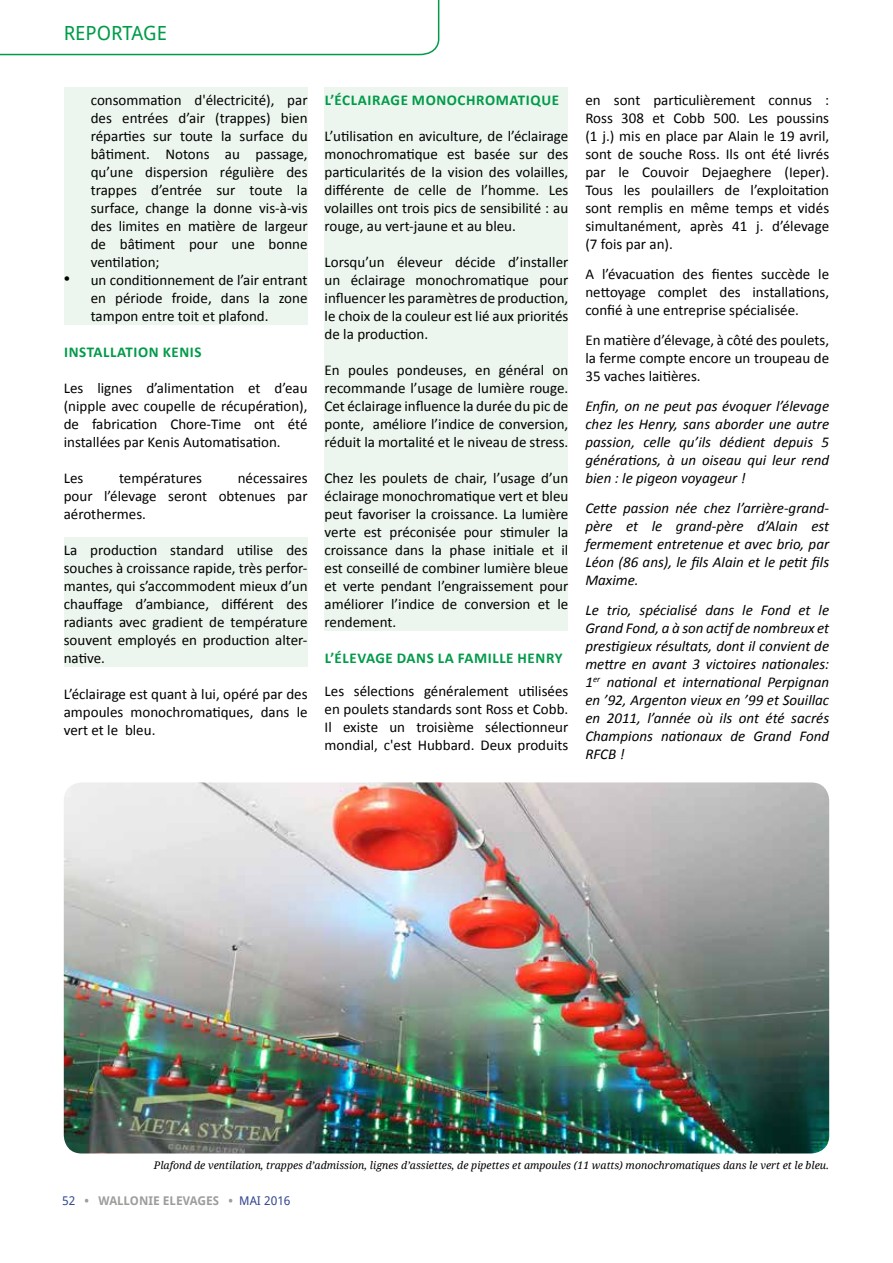
<style>
.page{position:relative;width:893px;height:1263px;background:#fff}
.page>*{position:absolute;margin:0;border:0;box-sizing:border-box;transform-origin:0 0}
.t1{font:19.5px "Droid Sans";color:#009b49}
.t2{font:15px/18px "Calibri";color:#000;text-align:justify}
.t3{font:italic 15px/18px "Calibri";color:#000;text-align:justify}
.t4{font:700 15px "Calibri";letter-spacing:.04em;color:#009b49}
.t5{font:700 12px "Droid Sans";color:#9d9d9c}
.t6{font:italic 10.5px "Droid Serif";color:#000}
.s1{font-family:"Arial";font-size:18px}
.s2{font-weight:400;color:#31458e}
</style>
<div class="page">
<svg style="left:0;top:0;width:440px;height:56px"></svg>
<div style="left:64px;top:87px;width:244px;height:184px;background:#ecf5ee"></div>
<div style="left:64px;top:267px;width:244px;height:58px;background:#ecf5ee"></div>
<div style="left:64px;top:537px;width:244px;height:130px;background:#ecf5ee"></div>
<div style="left:325px;top:87px;width:243px;height:22px;background:#ecf5ee"></div>
<div style="left:325px;top:105px;width:243px;height:22px;background:#ecf5ee"></div>
<div style="left:325px;top:123px;width:243px;height:112px;background:#ecf5ee"></div>
<div style="left:325px;top:231px;width:243px;height:22px;background:#ecf5ee"></div>
<div style="left:325px;top:249px;width:243px;height:94px;background:#ecf5ee"></div>
<div style="left:325px;top:339px;width:243px;height:22px;background:#ecf5ee"></div>
<div style="left:325px;top:357px;width:243px;height:94px;background:#ecf5ee"></div>
<div style="left:325px;top:447px;width:243px;height:22px;background:#ecf5ee"></div>
<div style="left:325px;top:465px;width:243px;height:166px;background:#ecf5ee"></div>
<img style="left:64px;top:782px;width:765px;height:371px">
<h1 class="t1" style="left:64px;top:21px;width:105px">REPORTAGE</h1>
<p class="t2" style="left:91px;top:90px;width:218px">consommation d'électricité), par des entrées d’air (trappes) bien réparties sur toute la surface du bâtiment. Notons au passage, qu’une dispersion régulière des trappes d’entrée sur toute la surface, change la donne vis-à-vis des limites en matière de largeur de bâtiment pour une bonne ventilation;</p>
<p class="t2" style="left:91px;top:270px;width:218px;text-indent:-27px"><span class="s1">•</span> un conditionnement de l’air entrant en période froide, dans la zone tampon entre toit et plafond.</p>
<p class="t4" style="left:64px;top:341px;width:139px">INSTALLATION KENIS</p>
<p class="t2" style="left:64px;top:378px;width:245px">Les lignes d’alimentation et d’eau (nipple avec coupelle de récupération), de fabrication Chore-Time ont été installées par Kenis Automatisation.</p>
<p class="t2" style="left:64px;top:468px;width:21px">Les</p>
<p class="t2" style="left:119px;top:468px;width:84px">températures</p>
<p class="t2" style="left:64px;top:468px;width:245px;text-indent:174px">nécessaires pour l’élevage seront obtenues par aérothermes.</p>
<p class="t2" style="left:64px;top:540px;width:245px">La production standard utilise des souches à croissance rapide, très perfor&shy;mantes, qui s’accommodent mieux d’un chauffage d’ambiance, différent des radiants avec gradient de température souvent employés en production alter&shy;native.</p>
<p class="t2" style="left:64px;top:684px;width:245px">L’éclairage est quant à lui, opéré par des ampoules monochromatiques, dans le vert et le bleu.</p>
<p class="t4" style="left:325px;top:89px;width:236px">L’ÉCLAIRAGE MONOCHROMATIQUE</p>
<p class="t2" style="left:325px;top:126px;width:245px">L’utilisation en aviculture, de l’éclairage monochromatique est basée sur des particularités de la vision des volailles, différente de celle de l’homme. Les volailles ont trois pics de sensibilité : au rouge, au vert-jaune et au bleu.</p>
<p class="t2" style="left:325px;top:252px;width:245px">Lorsqu’un éleveur décide d’installer un éclairage monochromatique pour influencer les paramètres de production, le choix de la couleur est lié aux priorités de la production.</p>
<p class="t2" style="left:325px;top:360px;width:245px">En poules pondeuses, en général on recommande l’usage de lumière rouge.<br>Cet éclairage influence la durée du pic de ponte, améliore l’indice de conversion, réduit la mortalité et le niveau de stress.</p>
<p class="t2" style="left:325px;top:468px;width:245px">Chez les poulets de chair, l’usage d’un éclairage monochromatique vert et bleu peut favoriser la croissance. La lumière verte est préconisée pour stimuler la croissance dans la phase initiale et il est conseillé de combiner lumière bleue et verte pendant l’engraissement pour améliorer l’indice de conversion et le rendement.</p>
<p class="t4" style="left:325px;top:647px;width:239px">L’ÉLEVAGE DANS LA FAMILLE HENRY</p>
<p class="t2" style="left:325px;top:681px;width:245px">Les sélections généralement utilisées en poulets standards sont Ross et Cobb.<br>Il existe un troisième sélectionneur mondial, c'est Hubbard. Deux produits</p>
<p class="t2" style="left:585px;top:90px;width:245px">en sont particulièrement connus :<br>Ross 308 et Cobb 500. Les poussins (1 j.) mis en place par Alain le 19 avril, sont de souche Ross. Ils ont été livrés par le Couvoir Dejaeghere (Ieper).<br>Tous les poulaillers de l’exploitation sont remplis en même temps et vidés simultanément, après 41 j. d’élevage (7 fois par an).</p>
<p class="t2" style="left:585px;top:264px;width:245px">A l’évacuation des fientes succède le nettoyage complet des installations, confié à une entreprise spécialisée.</p>
<p class="t2" style="left:585px;top:330px;width:245px">En matière d’élevage, à côté des poulets, la ferme compte encore un troupeau de 35 vaches laitières.</p>
<p class="t3" style="left:585px;top:396px;width:245px">Enfin, on ne peut pas évoquer l’élevage chez les Henry, sans aborder une autre passion, celle qu’ils dédient depuis 5 générations, à un oiseau qui leur rend bien : le pigeon voyageur !</p>
<p class="t3" style="left:585px;top:498px;width:245px">Cette passion née chez l’arrière-grand&shy;père et le grand-père d’Alain est fermement entretenue et avec brio, par Léon (86 ans), le fils Alain et le petit fils Maxime.</p>
<p class="t3" style="left:585px;top:600px;width:245px">Le trio, spécialisé dans le Fond et le Grand Fond, a à son actif de nombreux et prestigieux résultats, dont il convient de mettre en avant 3 victoires nationales:<br>1<sup>er</sup> national et international Perpignan en ’92, Argenton vieux en ’99 et Souillac en 2011, l’année où ils ont été sacrés Champions nationaux de Grand Fond RFCB !</p>
<p class="t6" style="left:154px;top:1159px;width:677px">Plafond de ventilation, trappes d’admission, lignes d’assiettes, de pipettes et ampoules (11 watts) monochromatiques dans le vert et le bleu.</p>
<p class="t5" style="left:62px;top:1193px;width:230px"><span class="s2">52</span> • WALLONIE ELEVAGES • <span class="s2">MAI 2016</span></p>
</div>
